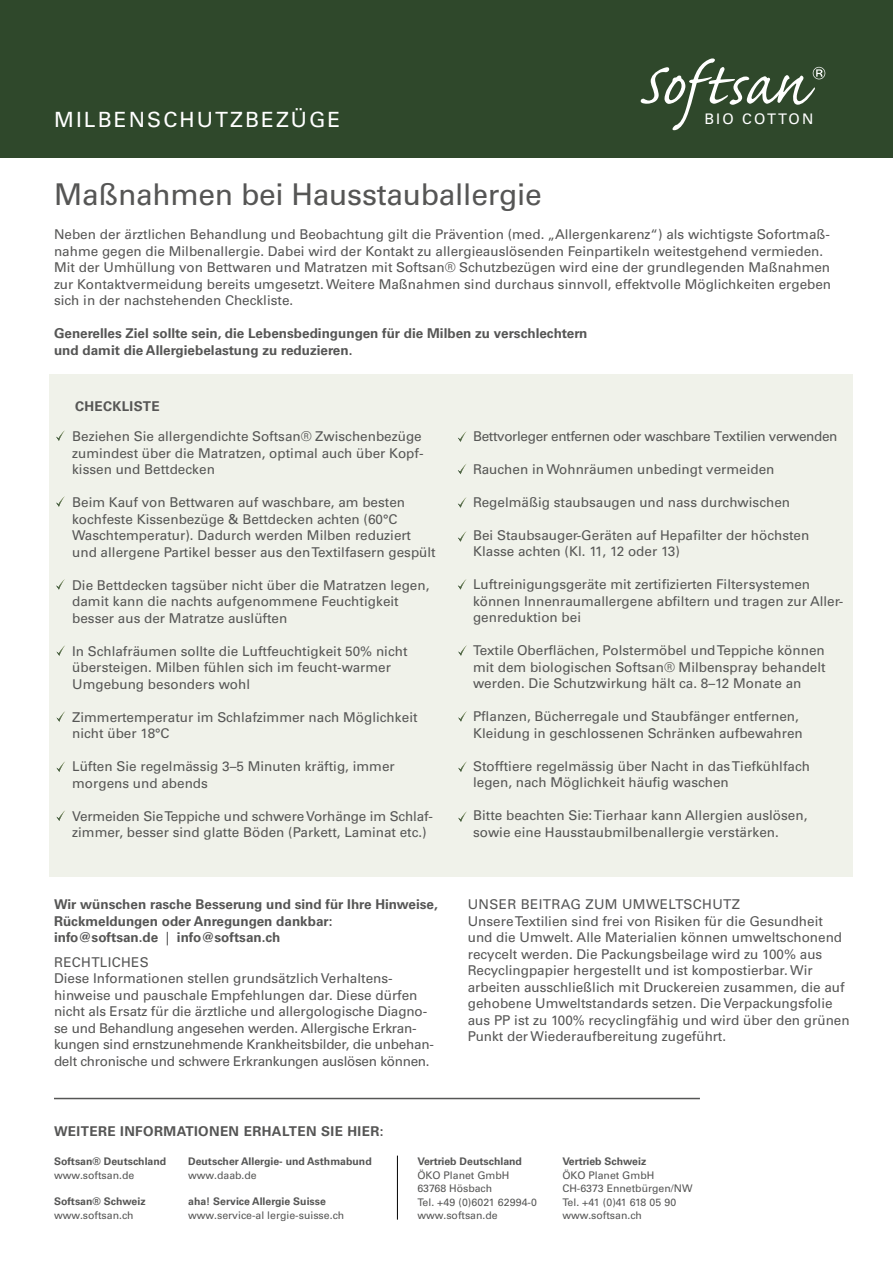
<style>
.page{position:relative;width:893px;height:1263px;background:#fff}
.page>*{position:absolute;margin:0;border:0;box-sizing:border-box;transform-origin:0 0}
.t1{font:30px "Univers LT Pro 55 Roman";letter-spacing:-.01em;color:#565655}
.t2{font:21px "Univers LT Pro 55 Roman";letter-spacing:.1em;color:#fff}
.t3{font:14.55px "Univers LT Pro 55 Roman";letter-spacing:.15em;color:#fff}
.t4{font:13.5px/16.5px "Univers LT Pro 55 Roman";color:#565655}
.t5{font:700 13.5px/16.5px "Univers LT Pro 65";color:#565655}
.t6{font:13.5px "Univers LT Pro 55 Roman";letter-spacing:-.025em;color:#565655}
.t7{font:700 13.5px "Univers LT Pro 65";letter-spacing:.03em;color:#565655}
.t8{font:700 13.5px "Univers LT Pro 65";letter-spacing:.025em;color:#565655}
.t9{font:10.5px/13.5px "Univers LT Pro 55 Roman";color:#565655}
.t10{font:700 10.5px "Univers LT Pro 65";color:#565655}
.s1{font-family:"Univers LT Pro 55 Roman";font-weight:400}
</style>
<div class="page">
<div style="left:0;top:0;width:893px;height:157px;background:#2f482b"></div>
<svg style="left:641px;top:58px;width:184px;height:72px"></svg>
<div style="left:50px;top:374px;width:803px;height:502px;background:#f0f2ea"></div>
<svg style="left:56px;top:430px;width:9px;height:11px"></svg>
<svg style="left:56px;top:496px;width:9px;height:11px"></svg>
<svg style="left:56px;top:579px;width:9px;height:11px"></svg>
<svg style="left:56px;top:645px;width:9px;height:11px"></svg>
<svg style="left:56px;top:711px;width:9px;height:11px"></svg>
<svg style="left:56px;top:761px;width:9px;height:11px"></svg>
<svg style="left:56px;top:810px;width:9px;height:11px"></svg>
<svg style="left:458px;top:431px;width:9px;height:11px"></svg>
<svg style="left:458px;top:497px;width:9px;height:11px"></svg>
<svg style="left:458px;top:579px;width:9px;height:10px"></svg>
<svg style="left:458px;top:645px;width:9px;height:11px"></svg>
<svg style="left:458px;top:711px;width:9px;height:11px"></svg>
<svg style="left:458px;top:761px;width:9px;height:11px"></svg>
<svg style="left:458px;top:811px;width:9px;height:11px"></svg>
<svg style="left:458px;top:531px;width:9px;height:11px"></svg>
<svg style="left:458px;top:464px;width:8px;height:10px"></svg>
<hr style="left:54px;top:1098px;width:646px;height:1px;background:#565655">
<hr style="left:397px;top:1155px;width:1px;height:64px;background:#000">
<h2 class="t2" style="left:54px;top:107px;width:288px">MILBENSCHUTZBEZÜGE</h2>
<p class="t3" style="left:704px;top:110px;width:111px">BIO COTTON</p>
<h1 class="t1" style="left:54px;top:176px;width:489px">Maßnahmen bei Hausstauballergie</h1>
<p class="t4" style="left:54px;top:226px;width:779px">Neben der ärztlichen Behandlung und Beobachtung gilt die Prävention (med. „Allergenkarenz“) als wichtigste Sofortmaß&shy;nahme gegen die Milbenallergie. Dabei wird der Kontakt zu allergieauslösenden Feinpartikeln weitestgehend vermieden.<br>Mit der Umhüllung von Bettwaren und Matratzen mit Softsan® Schutzbezügen wird eine der grundlegenden Maßnahmen zur Kontaktvermeidung bereits umgesetzt. Weitere Maßnahmen sind durchaus sinnvoll, effektvolle Möglichkeiten ergeben sich in der nachstehenden Checkliste.</p>
<p class="t5" style="left:54px;top:325px;width:535px">Generelles Ziel sollte sein, die Lebensbedingungen für die Milben zu verschlechtern und damit die Allergiebelastung zu reduzieren.</p>
<p class="t8" style="left:75px;top:398px;width:86px">CHECKLISTE</p>
<p class="t4" style="left:72px;top:428px;width:353px">Beziehen Sie allergendichte Softsan® Zwischenbezüge zumindest über die Matratzen, optimal auch über Kopf&shy;kissen und Bettdecken</p>
<p class="t4" style="left:72px;top:494px;width:365px">Beim Kauf von Bettwaren auf waschbare, am besten kochfeste Kissenbezüge &amp; Bettdecken achten (60°C Waschtemperatur). Dadurch werden Milben reduziert und allergene Partikel besser aus den Textilfasern gespült</p>
<p class="t4" style="left:72px;top:576px;width:359px">Die Bettdecken tagsüber nicht über die Matratzen legen, damit kann die nachts aufgenommene Feuchtigkeit besser aus der Matratze auslüften</p>
<p class="t4" style="left:72px;top:642px;width:337px">In Schlafräumen sollte die Luftfeuchtigkeit 50% nicht übersteigen. Milben fühlen sich im feucht-warmer<br>Umgebung besonders wohl</p>
<p class="t4" style="left:72px;top:708px;width:347px">Zimmertemperatur im Schlafzimmer nach Möglichkeit nicht über 18°C</p>
<p class="t4" style="left:72px;top:758px;width:324px">Lüften Sie regelmässig 3–5 Minuten kräftig, immer morgens und abends</p>
<p class="t4" style="left:72px;top:807px;width:362px">Vermeiden Sie Teppiche und schwere Vorhänge im Schlaf&shy;zimmer, besser sind glatte Böden (Parkett, Laminat etc.)</p>
<p class="t5" style="left:54px;top:896px;width:385px">Wir wünschen rasche Besserung und sind für Ihre Hinweise,<br>Rückmeldungen oder Anregungen dankbar: info@softsan.de <span class="s1">|</span> info@softsan.ch</p>
<p class="t4" style="left:54px;top:953px;width:381px">RECHTLICHES<br>Diese Informationen stellen grundsätzlich Verhaltens&shy;hinweise und pauschale Empfehlungen dar. Diese dürfen nicht als Ersatz für die ärztliche und allergologische Diagno&shy;se und Behandlung angesehen werden. Allergische Erkran&shy;kungen sind ernstzunehmende Krankheitsbilder, die unbehan&shy;delt chronische und schwere Erkrankungen auslösen können.</p>
<p class="t6" style="left:473px;top:428px;width:366px">Bettvorleger entfernen oder waschbare Textilien verwenden</p>
<p class="t4" style="left:473px;top:461px;width:303px">Rauchen in Wohnräumen unbedingt vermeiden</p>
<p class="t4" style="left:473px;top:494px;width:319px">Regelmäßig staubsaugen und nass durchwischen</p>
<p class="t4" style="left:473px;top:527px;width:338px">Bei Staubsauger-Geräten auf Hepafilter der höchsten<br>Klasse achten (Kl. 11, 12 oder 13)</p>
<p class="t4" style="left:473px;top:576px;width:372px">Luftreinigungsgeräte mit zertifizierten Filtersystemen können Innenraumallergene abfiltern und tragen zur Aller&shy;genreduktion bei</p>
<p class="t4" style="left:473px;top:642px;width:354px;text-align:justify">Textile Oberflächen, Polstermöbel und Teppiche können mit dem biologischen Softsan® Milbenspray behandelt werden. Die Schutzwirkung hält ca. 8–12 Monate an</p>
<p class="t4" style="left:473px;top:708px;width:331px">Pflanzen, Bücherregale und Staubfänger entfernen,<br>Kleidung in geschlossenen Schränken aufbewahren</p>
<p class="t4" style="left:473px;top:758px;width:338px">Stofftiere regelmässig über Nacht in das Tiefkühlfach legen, nach Möglichkeit häufig waschen</p>
<p class="t4" style="left:473px;top:807px;width:336px">Bitte beachten Sie: Tierhaar kann Allergien auslösen, sowie eine Hausstaubmilbenallergie verstärken.</p>
<p class="t4" style="left:468px;top:896px;width:383px">UNSER BEITRAG ZUM UMWELTSCHUTZ<br>Unsere Textilien sind frei von Risiken für die Gesundheit und die Umwelt. Alle Materialien können umweltschonend recycelt werden. Die Packungsbeilage wird zu 100% aus Recyclingpapier hergestellt und ist kompostierbar. Wir arbeiten ausschließlich mit Druckereien zusammen, die auf gehobene Umweltstandards setzen. Die Verpackungsfolie aus PP ist zu 100% recyclingfähig und wird über den grünen Punkt der Wiederaufbereitung zugeführt.</p>
<p class="t7" style="left:54px;top:1123px;width:331px">WEITERE INFORMATIONEN ERHALTEN SIE HIER:</p>
<p class="t10" style="left:54px;top:1155px;width:114px">Softsan® Deutschland</p>
<p class="t9" style="left:54px;top:1168px;width:82px">www.softsan.de</p>
<p class="t10" style="left:54px;top:1195px;width:93px">Softsan® Schweiz</p>
<p class="t9" style="left:54px;top:1208px;width:81px">www.softsan.ch</p>
<p class="t10" style="left:188px;top:1155px;width:185px">Deutscher Allergie- und Asthmabund</p>
<p class="t9" style="left:188px;top:1168px;width:70px">www.daab.de</p>
<p class="t10" style="left:188px;top:1195px;width:139px">aha! Service Allergie Suisse</p>
<p class="t9" style="left:188px;top:1208px;width:158px">www.service-al lergie-suisse.ch</p>
<p class="t10" style="left:417px;top:1155px;width:106px">Vertrieb Deutschland</p>
<p class="t9" style="left:417px;top:1168px;width:121px">ÖKO Planet GmbH<br>63768 Hösbach<br>Tel. +49 (0)6021 62994-0 www.softsan.de</p>
<p class="t10" style="left:562px;top:1155px;width:85px">Vertrieb Schweiz</p>
<p class="t9" style="left:562px;top:1168px;width:132px">ÖKO Planet GmbH<br>CH-6373 Ennetbürgen/NW<br>Tel. +41 (0)41 618 05 90 www.softsan.ch</p>
</div>
